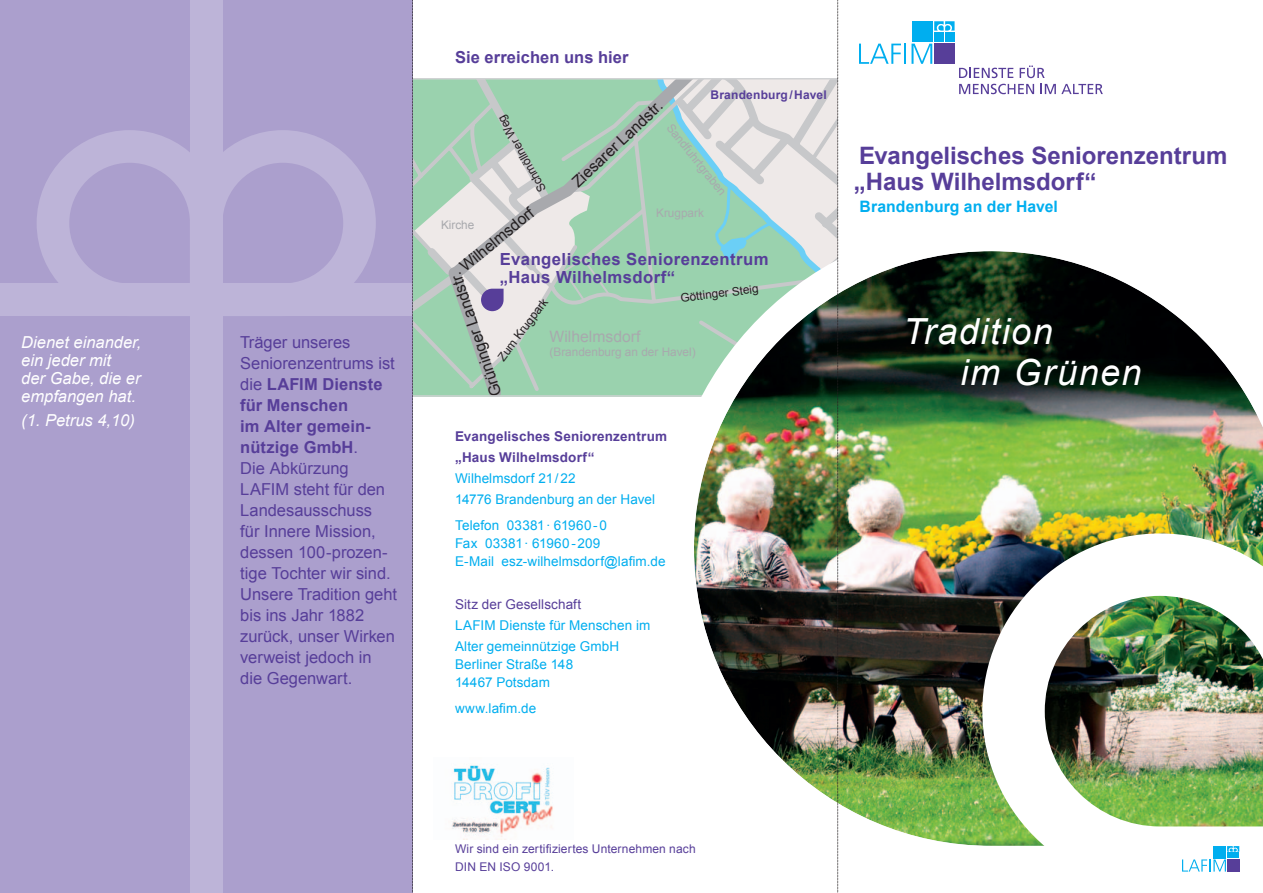
<style>
.page{position:relative;width:1263px;height:893px;background:#fff}
.page>*{position:absolute;margin:0;border:0;box-sizing:border-box;transform-origin:0 0}
.Zwischenüberschrift{font:italic 36px "Arial";letter-spacing:.045em;color:#fff}
.Überschrift{font:700 24px "Arial";color:#573e99}
.t1{font:700 16.65px/17.7px "Arial";letter-spacing:.025em;color:#573e99}
.Fließtext_violett{font:16.5px/21px "Arial";color:#573e99}
.Fließtext_violett-2{font:700 16.5px/21px "Arial";letter-spacing:.005em;color:#573e99}
.t2{font:italic 16.5px/18px "Arial";color:#fff}
.Überschrift_Unterzei{font:700 16.5px "Arial";letter-spacing:.005em;color:#573e99}
.t3{font:15.75px "Arial";color:#231f20}
.Überschrift_Unterzei-2{font:700 15.75px "Arial";letter-spacing:.005em;color:#00aeef}
.t4{font:15.75px "Arial";color:#a8a9ad}
.Absender_regular_1_p{font:13.5px "Arial";letter-spacing:.01em;color:#00aeef}
.Absender_bold_violet{font:13.5px/21px "Arial";letter-spacing:.005em;color:#00aeef}
.Absender_bold_violet-2{font:700 13.5px "Arial";letter-spacing:.015em;color:#573e99}
.Absender_bold_violet-3{font:13.5px "Arial";letter-spacing:.01em;color:#573e99}
.Absender_regular_vio{font:12px/18px "Arial";letter-spacing:.01em;color:#573e99}
.Absender_bold_violet-4{font:700 12px "Arial";letter-spacing:.015em;color:#573e99}
.t5{font:11.85px "Arial";color:#a8a9ad}
.t6{font:11.85px "Arial";color:#231f20}
.s1{font-weight:400}
</style>
<div class="page">
<svg style="left:750px;top:80px;width:87px;height:126px;background:#e6e2e1"></svg>
<svg style="left:750px;top:183px;width:25px;height:23px"></svg>
<svg style="left:668px;top:80px;width:82px;height:126px;background:#bdd6cd"></svg>
<hr style="left:392px;top:78px;width:446px;height:2px;background:#d1d2d4">
<img style="left:668px;top:206px;width:595px;height:640px">
<img style="left:982px;top:533px;width:281px;height:339px">
<svg style="left:1182px;top:846px;width:57px;height:26px"></svg>
<div style="left:0;top:0;width:412px;height:893px;background:#ab9fcd"></div>
<svg style="left:37px;top:130px;width:339px;height:153px"></svg>
<div style="left:190px;top:0;width:33px;height:893px;background:#bdb4d8"></div>
<div style="left:0;top:283px;width:412px;height:33px;background:#bdb4d8"></div>
<svg style="left:859px;top:44px;width:42px;height:20px"></svg>
<hr style="left:904px;top:44px;width:2px;height:20px;background:#00aeef">
<svg style="left:911px;top:44px;width:21px;height:20px"></svg>
<div style="left:934px;top:44px;width:20px;height:20px;background:#573e99"></div>
<div style="left:912px;top:21px;width:20px;height:21px;background:#00aeef"></div>
<div style="left:934px;top:32px;width:10px;height:10px;background:#00aeef"></div>
<div style="left:945px;top:32px;width:9px;height:10px;background:#00aeef"></div>
<svg style="left:934px;top:21px;width:20px;height:10px"></svg>
<svg style="left:959px;top:68px;width:54px;height:10px"></svg>
<svg style="left:1020px;top:66px;width:25px;height:12px"></svg>
<svg style="left:959px;top:84px;width:75px;height:10px"></svg>
<svg style="left:1041px;top:84px;width:62px;height:10px"></svg>
<svg style="left:412px;top:0;width:256px;height:893px"></svg>
<svg style="left:837px;top:0;width:2px;height:893px;background:#7f8478"></svg>
<p class="t2" style="left:21px;top:333px;width:122px">Dienet einander,</p>
<p class="t2" style="left:21px;top:351px;width:121px">ein jeder mit<br>der Gabe, die er empfangen hat.</p>
<p class="t2" style="left:21px;top:412px;width:115px">(1. Petrus 4,10)</p>
<p class="Fließtext_violett-2" style="left:240px;top:332px;width:156px"><span class="s1">Träger unseres<br>Seniorenzentrums ist die</span> LAFIM Dienste für Menschen<br>im Alter gemein&shy;nützige GmbH<span class="s1">.</span></p>
<p class="Fließtext_violett" style="left:240px;top:458px;width:158px">Die Abkürzung<br>LAFIM steht für den<br>Landesausschuss<br>für Innere Mission, dessen 100-prozen&shy;tige Tochter wir sind.<br>Unsere Tradition geht bis ins Jahr 1882 zurück, unser Wirken verweist jedoch in die Gegenwart.</p>
<p class="Überschrift_Unterzei" style="left:455px;top:46px;width:175px">Sie erreichen uns hier</p>
<p class="Absender_bold_violet-4" style="left:710px;top:87px;width:118px">Brandenburg/Havel</p>
<p class="t6" style="left:536px;top:195px;width:88px;rotate:-119deg">Schmöllner Weg</p>
<p class="t3" style="left:567px;top:176px;width:119px;rotate:-43deg">Ziesarer Landstr.</p>
<p class="t5" style="left:676px;top:120px;width:89px;rotate:52deg">Sandfuhrtgraben</p>
<p class="t5" style="left:656px;top:205px;width:49px">Krugpark</p>
<p class="t3" style="left:455px;top:260px;width:92px;rotate:-39deg">Wilhelmsdorf</p>
<p class="t3" style="left:487px;top:399px;width:132px;rotate:-109deg">Grüninger Landstr.</p>
<p class="t5" style="left:441px;top:217px;width:35px">Kirche</p>
<p class="t1" style="left:500px;top:251px;width:270px">Evangelisches Seniorenzentrum „Haus Wilhelmsdorf“</p>
<p class="t6" style="left:679px;top:290px;width:80px;rotate:-7deg">Göttinger Steig</p>
<p class="t6" style="left:494px;top:355px;width:76px;rotate:-53deg">Zum Krugpark</p>
<p class="t4" style="left:550px;top:326px;width:92px">Wilhelmsdorf</p>
<p class="t5" style="left:550px;top:344px;width:148px">(Brandenburg an der Havel)</p>
<p class="Absender_bold_violet-2" style="left:455px;top:427px;width:214px">Evangelisches Seniorenzentrum</p>
<p class="Absender_bold_violet-2" style="left:455px;top:448px;width:141px">„Haus Wilhelmsdorf“</p>
<p class="Absender_regular_1_p" style="left:455px;top:469px;width:122px">Wilhelmsdorf 21/22</p>
<p class="Absender_regular_1_p" style="left:455px;top:490px;width:201px">14776 Brandenburg an der Havel</p>
<p class="Absender_regular_1_p" style="left:455px;top:516px;width:153px">Telefon 03381· 61960-0</p>
<p class="Absender_regular_1_p" style="left:455px;top:534px;width:147px">Fax 03381· 61960-209</p>
<p class="Absender_regular_1_p" style="left:455px;top:552px;width:212px">E-Mail esz-wilhelmsdorf@lafim.de</p>
<p class="Absender_bold_violet-3" style="left:455px;top:595px;width:128px">Sitz der Gesellschaft</p>
<p class="Absender_bold_violet" style="left:455px;top:615px;width:197px">LAFIM Dienste für Menschen im<br>Alter gemeinnützige GmbH</p>
<p class="Absender_regular_1_p" style="left:455px;top:655px;width:120px">Berliner Straße 148</p>
<p class="Absender_regular_1_p" style="left:455px;top:673px;width:97px">14467 Potsdam</p>
<p class="Absender_regular_1_p" style="left:455px;top:699px;width:83px">www.lafim.de</p>
<p class="Überschrift" style="left:859px;top:140px;width:370px">Evangelisches Seniorenzentrum</p>
<p class="Überschrift" style="left:854px;top:165px;width:244px">„Haus Wilhelmsdorf“</p>
<p class="Überschrift_Unterzei-2" style="left:860px;top:196px;width:200px">Brandenburg an der Havel</p>
<p class="Zwischenüberschrift" style="left:903px;top:308px;width:151px">Tradition</p>
<p class="Zwischenüberschrift" style="left:960px;top:349px;width:183px">im Grünen</p>
<p class="Absender_regular_vio" style="left:455px;top:840px;width:242px">Wir sind ein zertifiziertes Unternehmen nach<br>DIN EN ISO 9001.</p>
</div>
